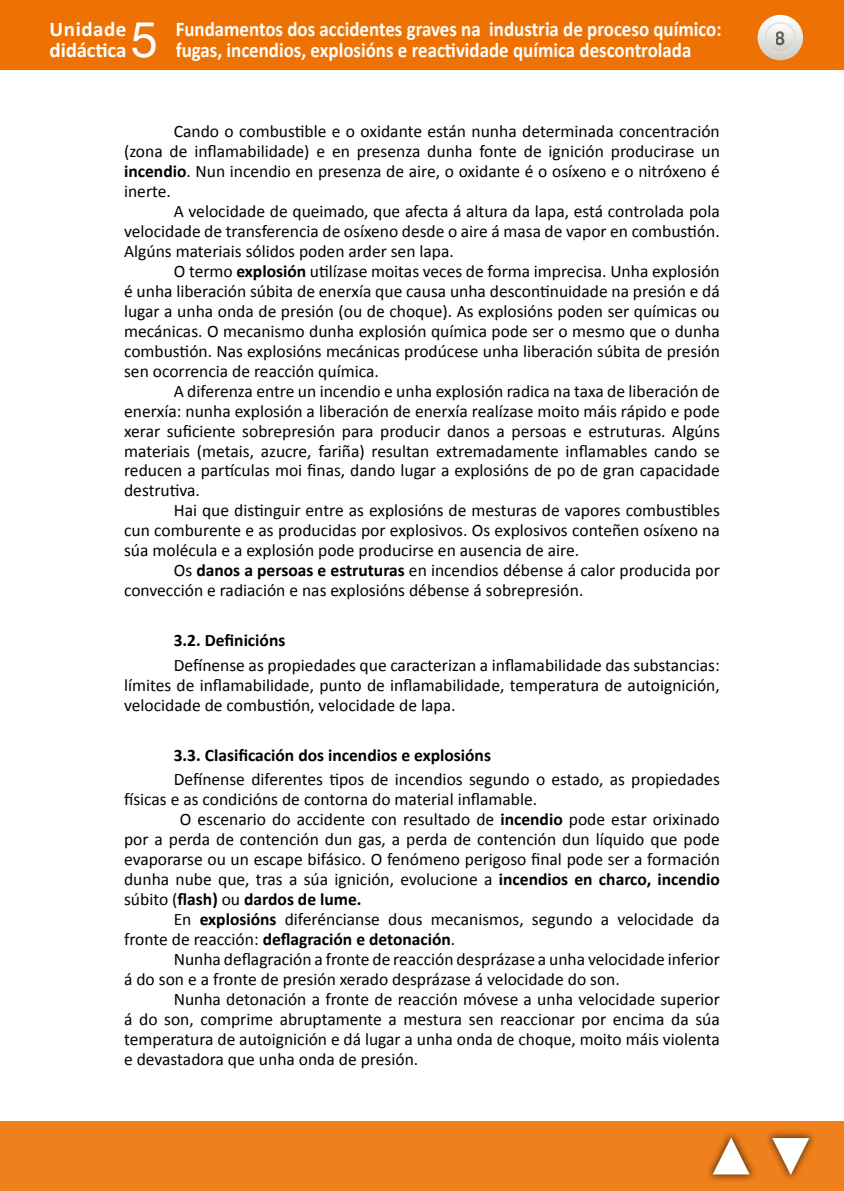
<style>
.page{position:relative;width:844px;height:1191px;background:#fff}
.page>*{position:absolute;margin:0;border:0;box-sizing:border-box;transform-origin:0 0}
.t1{font:49px "Helvetica Neue";color:#fff}
.t2{font:700 21px/21px "Calibri";color:#fff;scale:.9 1}
.t3{font:700 21px/21px "Calibri";color:#fff}
.t4{font:700 19.25px "Helvetica Neue";color:#000;scale:.9 1}
.TXTO{font:17.5px/19.9px "Calibri";color:#000;text-align:justify}
._2º_Epigrafe{font:700 17.5px "Calibri";color:#000}
.s1{font-weight:700}
</style>
<div class="page">
<div style="left:0;top:1121px;width:843px;height:70px;background:#ef801c"></div>
<div style="left:704px;top:1130px;width:53px;height:53px;background:#000;opacity:.6"></div>
<svg style="left:711px;top:1137px;width:39px;height:38px"></svg>
<div style="left:764px;top:1129px;width:52px;height:52px;background:#000;opacity:.6"></div>
<svg style="left:770px;top:1137px;width:40px;height:38px"></svg>
<div style="left:0;top:0;width:843px;height:69px;background:#ee7203"></div>
<svg style="left:757px;top:15px;width:45px;height:45px"></svg>
<svg style="left:765px;top:23px;width:29px;height:29px"></svg>
<div style="left:764px;top:22px;width:31px;height:31px;border:1px solid #dfdeda;border-radius:50%"></div>
<p class="t3" style="left:50px;top:19px;width:78px">Unidade didáctica</p>
<h1 class="t1" style="left:131px;top:5px;width:29px">5</h1>
<p class="t2" style="left:176px;top:19px;width:608px">Fundamentos dos accidentes graves na industria de proceso químico: fugas, incendios, explosións e reactividade química descontrolada</p>
<p class="TXTO" style="left:124px;top:121px;width:597px;text-indent:50px">Cando o combustible e o oxidante están nunha determinada concentración (zona de inflamabilidade) e en presenza dunha fonte de ignición producirase un <span class="s1">incendio</span>. Nun incendio en presenza de aire, o oxidante é o osíxeno e o nitróxeno é inerte.</p>
<p class="TXTO" style="left:124px;top:201px;width:597px;text-indent:50px">A velocidade de queimado, que afecta á altura da lapa, está controlada pola velocidade de transferencia de osíxeno desde o aire á masa de vapor en combustión.<br>Algúns materiais sólidos poden arder sen lapa.</p>
<p class="TXTO" style="left:124px;top:261px;width:597px;text-indent:50px">O termo <span class="s1">explosión</span> utilízase moitas veces de forma imprecisa. Unha explosión é unha liberación súbita de enerxía que causa unha descontinuidade na presión e dá lugar a unha onda de presión (ou de choque). As explosións poden ser químicas ou mecánicas. O mecanismo dunha explosión química pode ser o mesmo que o dunha combustión. Nas explosións mecánicas prodúcese unha liberación súbita de presión sen ocorrencia de reacción química.</p>
<p class="TXTO" style="left:124px;top:381px;width:597px;text-indent:50px">A diferenza entre un incendio e unha explosión radica na taxa de liberación de enerxía: nunha explosión a liberación de enerxía realízase moito máis rápido e pode xerar suficiente sobrepresión para producir danos a persoas e estruturas. Algúns materiais (metais, azucre, fariña) resultan extremadamente inflamables cando se reducen a partículas moi finas, dando lugar a explosións de po de gran capacidade destrutiva.</p>
<p class="TXTO" style="left:124px;top:500px;width:597px;text-indent:50px">Hai que distinguir entre as explosións de mesturas de vapores combustibles cun comburente e as producidas por explosivos. Os explosivos conteñen osíxeno na súa molécula e a explosión pode producirse en ausencia de aire.</p>
<p class="TXTO" style="left:124px;top:560px;width:597px;text-indent:50px">Os <span class="s1">danos a persoas e estruturas</span> en incendios débense á calor producida por convección e radiación e nas explosións débense á sobrepresión.</p>
<p class="_2º_Epigrafe" style="left:174px;top:629px;width:113px">3.2. Definicións</p>
<p class="TXTO" style="left:124px;top:655px;width:597px;text-indent:50px">Defínense as propiedades que caracterizan a inflamabilidade das substancias: límites de inflamabilidade, punto de inflamabilidade, temperatura de autoignición, velocidade de combustión, velocidade de lapa.</p>
<p class="_2º_Epigrafe" style="left:174px;top:743px;width:318px">3.3. Clasificación dos incendios e explosións</p>
<p class="TXTO" style="left:124px;top:769px;width:597px;text-indent:50px">Defínense diferentes tipos de incendios segundo o estado, as propiedades físicas e as condicións de contorna do material inflamable.</p>
<p class="TXTO" style="left:124px;top:809px;width:597px;text-indent:56px">O escenario do accidente con resultado de <span class="s1">incendio</span> pode estar orixinado por a perda de contención dun gas, a perda de contención dun líquido que pode evaporarse ou un escape bifásico. O fenómeno perigoso final pode ser a formación dunha nube que, tras a súa ignición, evolucione a <span class="s1">incendios en charco, incendio </span>súbito (<span class="s1">flash)</span> ou <span class="s1">dardos de lume.</span></p>
<p class="TXTO" style="left:124px;top:909px;width:597px;text-indent:50px">En <span class="s1">explosións</span> diferéncianse dous mecanismos, segundo a velocidade da fronte de reacción: <span class="s1">deflagración e detonación</span>.</p>
<p class="TXTO" style="left:124px;top:949px;width:597px;text-indent:50px">Nunha deflagración a fronte de reacción desprázase a unha velocidade inferior á do son e a fronte de presión xerado desprázase á velocidade do son.</p>
<p class="TXTO" style="left:124px;top:989px;width:597px;text-indent:50px">Nunha detonación a fronte de reacción móvese a unha velocidade superior á do son, comprime abruptamente a mestura sen reaccionar por encima da súa temperatura de autoignición e dá lugar a unha onda de choque, moito máis violenta e devastadora que unha onda de presión.</p>
<p class="t4" style="left:775px;top:26px;width:12px">8</p>
</div>
